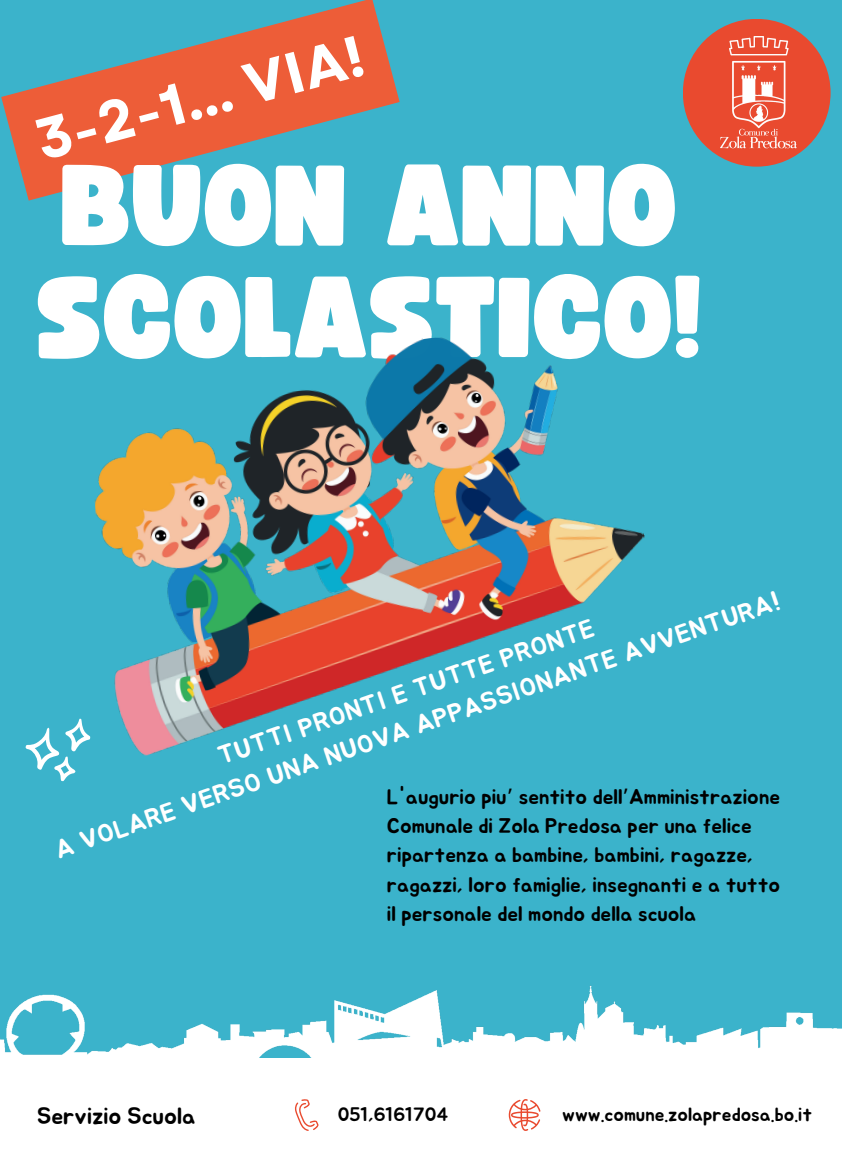
<style>
.page{position:relative;width:842px;height:1163px;background:#fff}
.page>*{position:absolute;margin:0;border:0;box-sizing:border-box;transform-origin:0 0}
.t1{font:113.1px/112px "Funtastic";color:#fff}
.t2{font:700 57.8px "Garet";color:#fff}
.t3{font:25.7px/35.2px "Jua";color:#fff;text-align:center}
.t4{font:23.4px "Jua";color:#000}
.t5{font:21.1px/29.2px "Jua";color:#000}
.t6{font:19.1px "Jua";color:#000}
.s1{font-family:"Noto Sans Gurmukhi"}
</style>
<div class="page">
<div style="left:0;top:0;width:842px;height:1162px;background:#3bb3cb"></div>
<svg style="left:25px;top:718px;width:59px;height:63px"></svg>
<img style="left:0;top:985px;width:842px;height:73px">
<div style="left:0;top:1058px;width:842px;height:104px;background:#fff"></div>
<svg style="left:1px;top:0;width:399px;height:200px;fill:#ed5d38"></svg>
<div style="left:683px;top:19px;width:148px;height:148px;background:#e94a2f;border-radius:50%"></div>
<img style="left:721px;top:36px;width:76px;height:113px">
<img style="left:84px;top:337px;width:561px;height:419px">
<svg style="left:509px;top:1099px;width:31px;height:31px"></svg>
<svg style="left:295px;top:1099px;width:24px;height:31px"></svg>
<h2 class="t2" style="left:28px;top:106px;width:338px;rotate:-15deg">3-2-1... VIA!</h2>
<h1 class="t1" style="left:38px;top:154px;width:667px">BUON ANNO<br>SCOLASTICO!</h1>
<p class="t3" style="left:39px;top:801px;width:767px;rotate:-19deg">TUTTI PRONTI E TUTTE PRONTE<br>A VOLARE VERSO UNA NUOVA APPASSIONANTE AVVENTURA!</p>
<p class="t5" style="left:387px;top:782px;width:395px">L'augurio piu<span class="s1">’</span> sentito dell<span class="s1">’</span>Amministrazione Comunale di Zola Predosa per una felice ripartenza a bambine, bambini, ragazze, ragazzi, loro famiglie, insegnanti e a tutto il personale del mondo della scuola</p>
<p class="t4" style="left:37px;top:1104px;width:160px">Servizio Scuola</p>
<p class="t6" style="left:338px;top:1104px;width:112px">051,6161704</p>
<p class="t6" style="left:562px;top:1104px;width:251px">www.comune.zolapredosa.bo.it</p>
</div>
